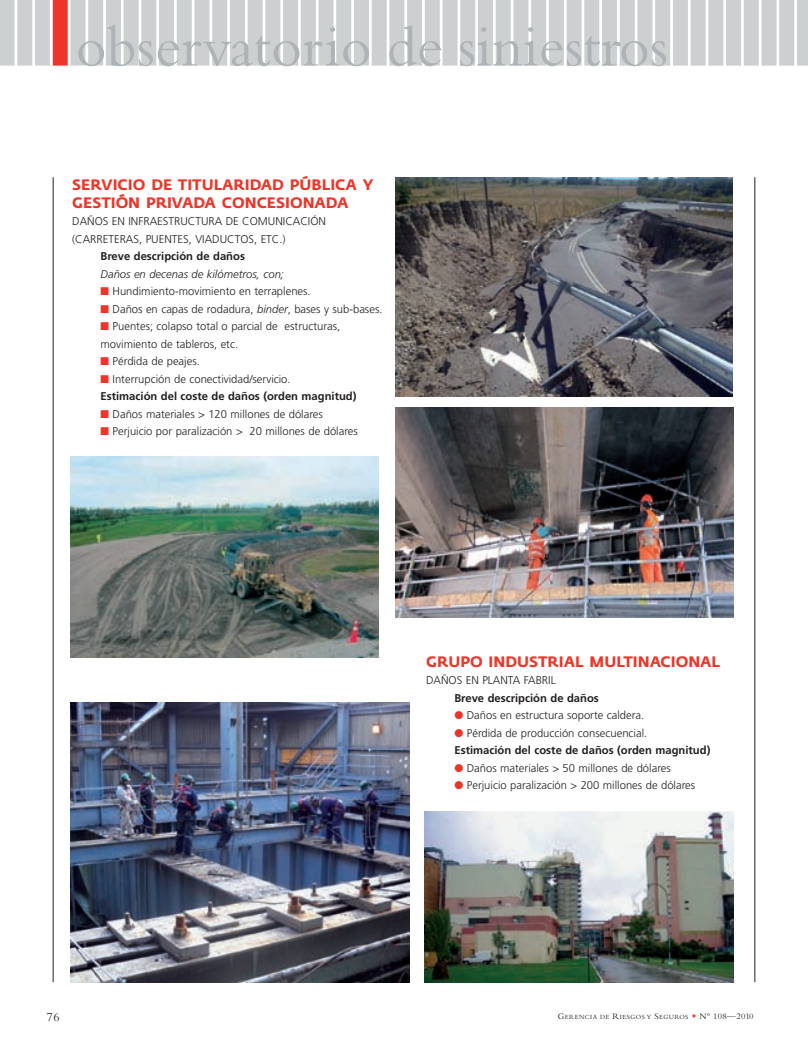
<style>
.page{position:relative;width:808px;height:1053px;background:#fff}
.page>*{position:absolute;margin:0;border:0;box-sizing:border-box;transform-origin:0 0}
.t1{font:60px "Bembo";color:#aeb3b8}
.t2{font:700 15px/17.5px "Fedra Sans";color:#ee3529}
.t3{font:12.5px "Bembo";color:#231f20}
.t4{font:300 11.25px/17.5px "Frutiger";color:#231f20}
.t5{font:700 11.25px/17.5px "Frutiger";color:#231f20}
.t6{font:italic 300 11.25px "Frutiger";color:#231f20}
.t7{font:6.5px "Bembo";letter-spacing:.065em;color:#231f20}
.s1{color:#ee3529}
.s2{font-style:italic}
.s3{font-weight:300}
.s4{font-size:8.75px}
.s5{font-family:"Goudy";font-size:8.75px;color:#ee3529}
</style>
<div class="page">
<img style="left:395px;top:407px;width:338px;height:211px">
<img style="left:71px;top:702px;width:339px;height:279px">
<img style="left:395px;top:177px;width:337px;height:219px">
<hr style="left:53px;top:177px;width:1px;height:804px;background:#231f20">
<hr style="left:755px;top:177px;width:1px;height:804px;background:#231f20">
<div style="left:0;top:0;width:15px;height:66px;background:#cdd0d0"></div>
<div style="left:17px;top:0;width:15px;height:66px;background:#cdd0d0"></div>
<div style="left:35px;top:0;width:15px;height:66px;background:#cdd0d0"></div>
<div style="left:53px;top:0;width:15px;height:66px;background:#ee3529"></div>
<div style="left:70px;top:0;width:15px;height:66px;background:#cdd0d0"></div>
<div style="left:88px;top:0;width:15px;height:66px;background:#cdd0d0"></div>
<div style="left:106px;top:0;width:15px;height:66px;background:#cdd0d0"></div>
<div style="left:124px;top:0;width:15px;height:66px;background:#cdd0d0"></div>
<div style="left:141px;top:0;width:15px;height:66px;background:#cdd0d0"></div>
<div style="left:159px;top:0;width:15px;height:66px;background:#cdd0d0"></div>
<div style="left:177px;top:0;width:15px;height:66px;background:#cdd0d0"></div>
<div style="left:194px;top:0;width:15px;height:66px;background:#cdd0d0"></div>
<div style="left:212px;top:0;width:15px;height:66px;background:#cdd0d0"></div>
<div style="left:230px;top:0;width:15px;height:66px;background:#cdd0d0"></div>
<div style="left:248px;top:0;width:15px;height:66px;background:#cdd0d0"></div>
<div style="left:265px;top:0;width:15px;height:66px;background:#cdd0d0"></div>
<div style="left:283px;top:0;width:15px;height:66px;background:#cdd0d0"></div>
<div style="left:301px;top:0;width:15px;height:66px;background:#cdd0d0"></div>
<div style="left:318px;top:0;width:15px;height:66px;background:#cdd0d0"></div>
<div style="left:336px;top:0;width:15px;height:66px;background:#cdd0d0"></div>
<div style="left:354px;top:0;width:15px;height:66px;background:#cdd0d0"></div>
<div style="left:372px;top:0;width:15px;height:66px;background:#cdd0d0"></div>
<div style="left:389px;top:0;width:15px;height:66px;background:#cdd0d0"></div>
<div style="left:407px;top:0;width:15px;height:66px;background:#cdd0d0"></div>
<div style="left:425px;top:0;width:15px;height:66px;background:#cdd0d0"></div>
<div style="left:442px;top:0;width:15px;height:66px;background:#cdd0d0"></div>
<div style="left:460px;top:0;width:15px;height:66px;background:#cdd0d0"></div>
<div style="left:478px;top:0;width:15px;height:66px;background:#cdd0d0"></div>
<div style="left:496px;top:0;width:15px;height:66px;background:#cdd0d0"></div>
<div style="left:513px;top:0;width:15px;height:66px;background:#cdd0d0"></div>
<div style="left:531px;top:0;width:15px;height:66px;background:#cdd0d0"></div>
<div style="left:549px;top:0;width:15px;height:66px;background:#cdd0d0"></div>
<div style="left:567px;top:0;width:15px;height:66px;background:#cdd0d0"></div>
<div style="left:584px;top:0;width:15px;height:66px;background:#cdd0d0"></div>
<div style="left:602px;top:0;width:15px;height:66px;background:#cdd0d0"></div>
<div style="left:620px;top:0;width:15px;height:66px;background:#cdd0d0"></div>
<div style="left:637px;top:0;width:15px;height:66px;background:#cdd0d0"></div>
<div style="left:655px;top:0;width:15px;height:66px;background:#cdd0d0"></div>
<div style="left:673px;top:0;width:15px;height:66px;background:#cdd0d0"></div>
<div style="left:691px;top:0;width:15px;height:66px;background:#cdd0d0"></div>
<div style="left:708px;top:0;width:15px;height:66px;background:#cdd0d0"></div>
<div style="left:726px;top:0;width:15px;height:66px;background:#cdd0d0"></div>
<div style="left:744px;top:0;width:15px;height:66px;background:#cdd0d0"></div>
<div style="left:761px;top:0;width:15px;height:66px;background:#cdd0d0"></div>
<div style="left:797px;top:0;width:11px;height:66px;background:#cdd0d0"></div>
<div style="left:779px;top:0;width:15px;height:66px;background:#cdd0d0"></div>
<img style="left:70px;top:456px;width:308px;height:201px">
<img style="left:425px;top:811px;width:308px;height:170px">
<h1 class="t1" style="left:76px;top:25px;width:594px">observatorio de siniestros</h1>
<h2 class="t2" style="left:72px;top:177px;width:303px">SERVICIO DE TITULARIDAD PÚBLICA Y<br>GESTIÓN PRIVADA CONCESIONADA</h2>
<p class="t4" style="left:72px;top:213px;width:255px">DAÑOS EN INFRAESTRUCTURA DE COMUNICACIÓN (CARRETERAS, PUENTES, VIADUCTOS, ETC.)</p>
<p class="t5" style="left:101px;top:248px;width:146px">Breve descripción de daños</p>
<p class="t6" style="left:101px;top:269px;width:185px">Daños en decenas de kilómetros, con;</p>
<p class="t4" style="left:101px;top:283px;width:212px"><span class="s1">■</span> Hundimiento-movimiento en terraplenes.</p>
<p class="t4" style="left:101px;top:301px;width:283px"><span class="s1">■</span> Daños en capas de rodadura, <span class="s2">binder</span>, bases y sub-bases.</p>
<p class="t4" style="left:101px;top:318px;width:241px"><span class="s1">■</span> Puentes; colapso total o parcial de estructuras, movimiento de tableros, etc.</p>
<p class="t4" style="left:101px;top:353px;width:101px"><span class="s1">■</span> Pérdida de peajes.</p>
<p class="t5" style="left:101px;top:371px;width:258px"><span class="s1">■</span> <span class="s3">Interrupción de conectividad/servicio.<br></span>Estimación del coste de daños (orden magnitud)</p>
<p class="t4" style="left:101px;top:406px;width:224px"><span class="s1">■</span> Daños materiales &gt; 120 millones de dólares</p>
<p class="t4" style="left:101px;top:423px;width:259px"><span class="s1">■</span> Perjuicio por paralización &gt; 20 millones de dólares</p>
<h2 class="t2" style="left:426px;top:653px;width:296px">GRUPO INDUSTRIAL MULTINACIONAL</h2>
<p class="t4" style="left:426px;top:672px;width:131px">DAÑOS EN PLANTA FABRIL</p>
<p class="t5" style="left:454px;top:689px;width:146px">Breve descripción de daños</p>
<p class="t4" style="left:454px;top:707px;width:191px"><span class="s1">●</span> Daños en estructura soporte caldera.</p>
<p class="t5" style="left:454px;top:724px;width:258px"><span class="s1">●</span> <span class="s3">Pérdida de producción consecuencial.<br></span>Estimación del coste de daños (orden magnitud)</p>
<p class="t4" style="left:454px;top:760px;width:218px"><span class="s1">●</span> Daños materiales &gt; 50 millones de dólares</p>
<p class="t4" style="left:454px;top:777px;width:242px"><span class="s1">●</span> Perjuicio paralización &gt; 200 millones de dólares</p>
<p class="t3" style="left:47px;top:1012px;width:14px">76</p>
<p class="t7" style="left:558px;top:1014px;width:197px"><span class="s4">G</span>ERENCIA DE <span class="s4">R</span>IESGOS Y <span class="s4">S</span>EGUROS <span class="s5">•</span> <span class="s4">Nº 108—2010</span></p>
</div>
